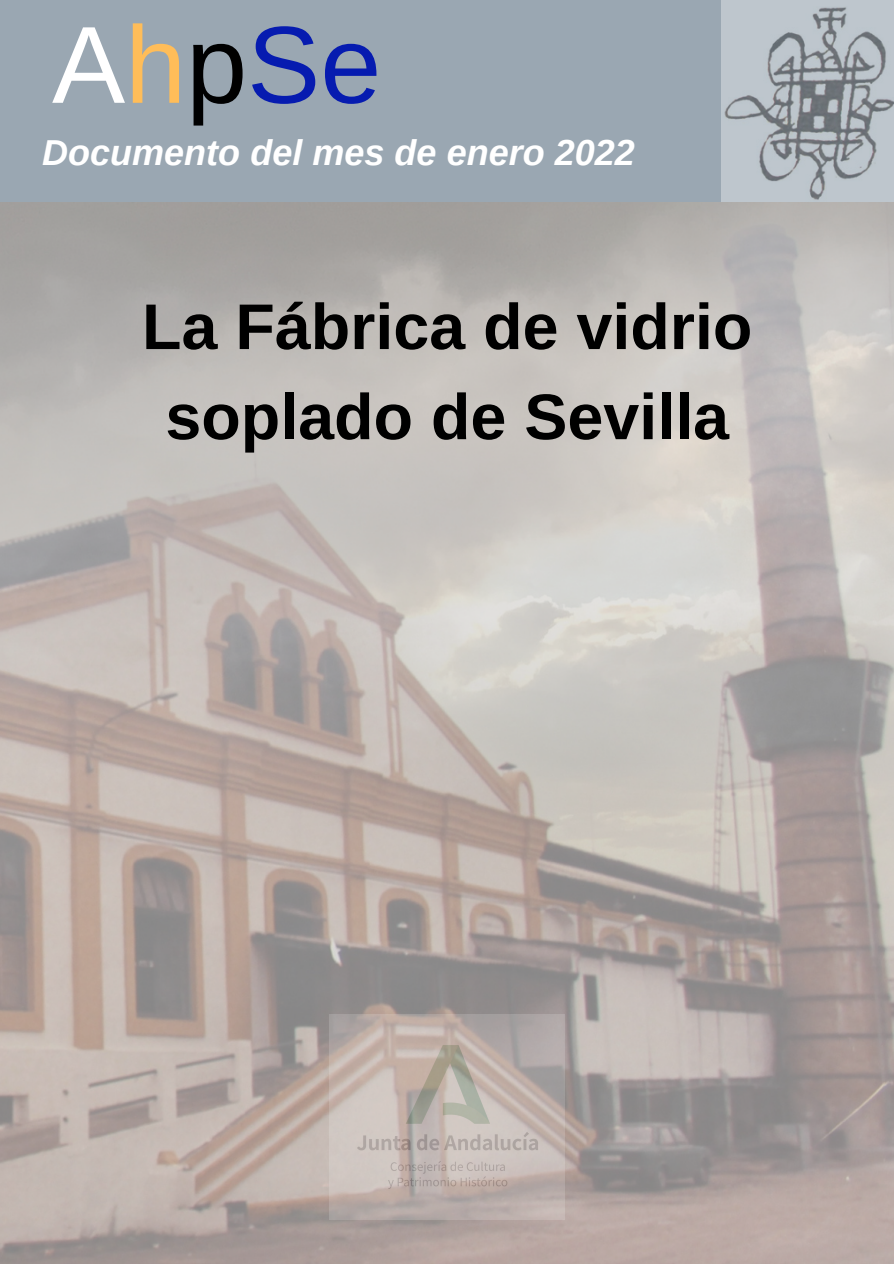
<style>
.page{position:relative;width:894px;height:1264px;background:#fff}
.page>*{position:absolute;margin:0;border:0;box-sizing:border-box;transform-origin:0 0}
.t1{font:109.65px "Arimo";color:#061bb0}
.t2{font:700 64.5px/90.2px "Arimo";color:#000;text-align:center}
.t3{font:italic 700 36px "Arimo";color:#fff}
.s1{color:#fff}
.s2{color:#ffbd59}
.s3{color:#000}
</style>
<div class="page">
<div style="left:0;top:0;width:893px;height:202px;background:#9aa7b2"></div>
<img style="left:721px;top:0;width:172px;height:202px">
<img style="left:0;top:202px;width:893px;height:1061px">
<img style="left:329px;top:1014px;width:235px;height:205px">
<p class="t1" style="left:52px;top:4px;width:330px"><span class="s1">A</span><span class="s2">h</span><span class="s3">p</span>Se</p>
<p class="t3" style="left:42px;top:132px;width:594px">Documento del mes de enero 2022</p>
<p class="t2" style="left:142px;top:281px;width:611px">La Fábrica de vidrio soplado de Sevilla</p>
</div>
